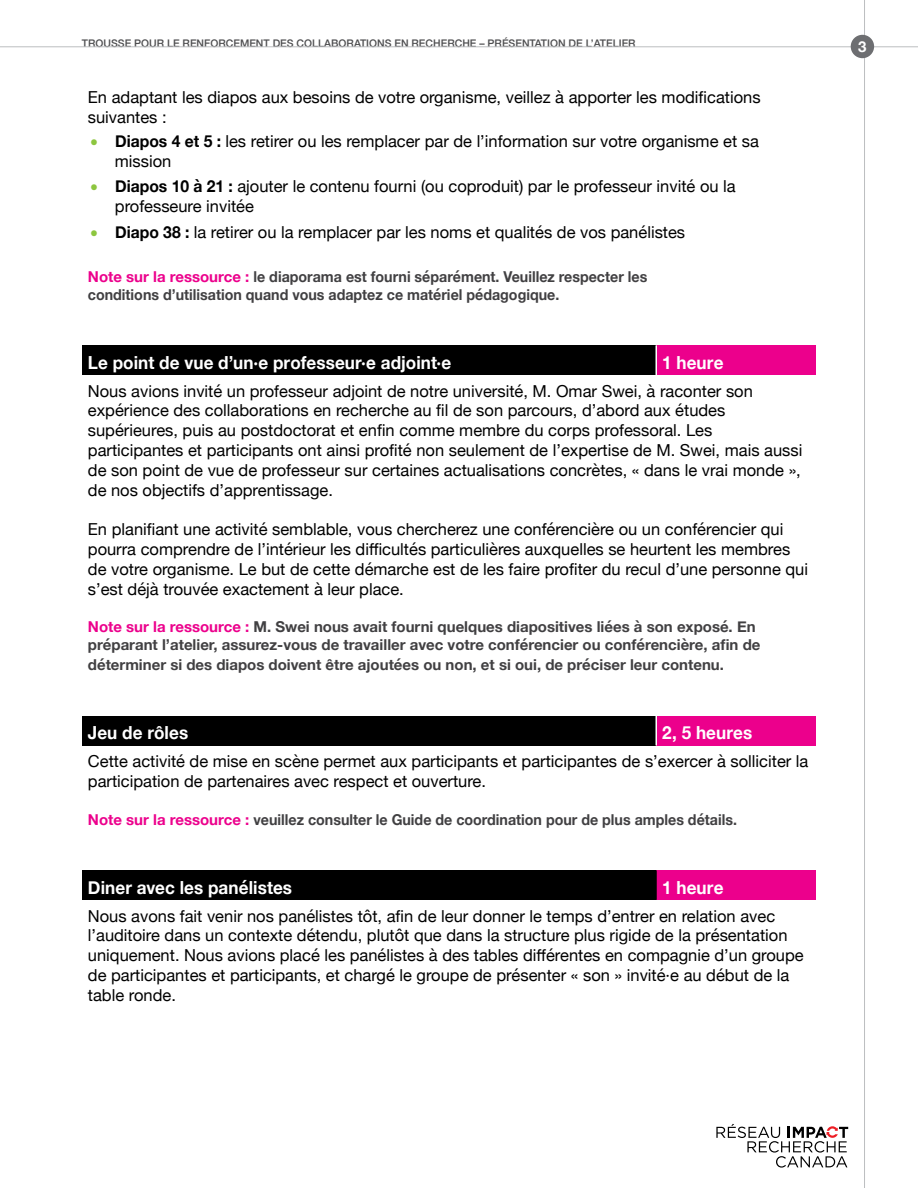
<style>
.page{position:relative;width:918px;height:1188px;background:#fff}
.page>*{position:absolute;margin:0;border:0;box-sizing:border-box;transform-origin:0 0}
.t1{font:700 18px "Helvetica Neue";letter-spacing:.005em;color:#fff;scale:.95 1}
.t2{font:16.5px/19.8px "Helvetica Neue";color:#000}
.t3{font:700 15px/18px "Helvetica Neue";color:#414042}
.t4{font:700 15px/18px "Helvetica Neue";color:#414042;scale:.95 1}
.t5{font:700 15px "Helvetica Neue";color:#fff}
.t6{font:500 10.5px "Helvetica Neue";color:#4d4d4f}
.s1{color:#8dc63f}
.s2{font-weight:700}
.s3{color:#ec008c}
</style>
<div class="page">
<hr style="left:864px;top:0;width:1px;height:1188px;background:#bcbec0">
<hr style="left:0;top:46px;width:918px;height:1px;background:#bcbec0">
<div style="left:851px;top:35px;width:23px;height:23px;background:#6d6e71;border-radius:50%"></div>
<svg style="left:716px;top:1124px;width:132px;height:44px"></svg>
<div style="left:82px;top:345px;width:574px;height:30px;background:#000"></div>
<div style="left:656px;top:345px;width:160px;height:30px;background:#ec008c"></div>
<hr style="left:656px;top:345px;width:1px;height:30px;background:#fff">
<div style="left:82px;top:716px;width:574px;height:29px;background:#000"></div>
<div style="left:656px;top:716px;width:160px;height:29px;background:#ec008c"></div>
<svg style="left:656px;top:716px;width:1px;height:29px"></svg>
<div style="left:82px;top:870px;width:574px;height:30px;background:#000"></div>
<div style="left:656px;top:870px;width:160px;height:30px;background:#ec008c"></div>
<hr style="left:656px;top:870px;width:1px;height:30px;background:#000">
<p class="t6" style="left:82px;top:34px;width:555px">TROUSSE POUR LE RENFORCEMENT DES COLLABORATIONS EN RECHERCHE – PRÉSENTATION DE L’ATELIER</p>
<p class="t5" style="left:858px;top:35px;width:10px">3</p>
<p class="t2" style="left:88px;top:88px;width:674px">En adaptant les diapos aux besoins de votre organisme, veillez à apporter les modifications suivantes :</p>
<p class="t2" style="left:115px;top:132px;width:646px;text-indent:-25px"><span class="s1">࡟</span> <span class="s2">Diapos 4 et 5 :</span> les retirer ou les remplacer par de l’information sur votre organisme et sa mission</p>
<p class="t2" style="left:115px;top:178px;width:622px;text-indent:-25px"><span class="s1">࡟</span> <span class="s2">Diapos 10 à 21 :</span> ajouter le contenu fourni (ou coproduit) par le professeur invité ou la professeure invitée</p>
<p class="t2" style="left:89px;top:223px;width:597px"><span class="s1">࡟</span> <span class="s2">Diapo 38 :</span> la retirer ou la remplacer par les noms et qualités de vos panélistes</p>
<p class="t4" style="left:88px;top:268px;width:590px"><span class="s3">Note sur la ressource :</span> le diaporama est fourni séparément. Veuillez respecter les conditions d’utilisation quand vous adaptez ce matériel pédagogique.</p>
<p class="t1" style="left:88px;top:348px;width:384px">Le point de vue d’un·e professeur·e adjoint·e</p>
<p class="t1" style="left:662px;top:348px;width:66px">1 heure</p>
<p class="t2" style="left:88px;top:382px;width:716px">Nous avions invité un professeur adjoint de notre université, M. Omar Swei, à raconter son expérience des collaborations en recherche au fil de son parcours, d’abord aux études supérieures, puis au postdoctorat et enfin comme membre du corps professoral. Les participantes et participants ont ainsi profité non seulement de l’expertise de M. Swei, mais aussi de son point de vue de professeur sur certaines actualisations concrètes, « dans le vrai monde », de nos objectifs d’apprentissage.</p>
<p class="t2" style="left:88px;top:520px;width:722px">En planifiant une activité semblable, vous chercherez une conférencière ou un conférencier qui pourra comprendre de l’intérieur les difficultés particulières auxquelles se heurtent les membres de votre organisme. Le but de cette démarche est de les faire profiter du recul d’une personne qui s’est déjà trouvée exactement à leur place.</p>
<p class="t3" style="left:88px;top:619px;width:674px"><span class="s3">Note sur la ressource :</span> M. Swei nous avait fourni quelques diapositives liées à son exposé. En préparant l’atelier, assurez-vous de travailler avec votre conférencier ou conférencière, afin de</p>
<p class="t3" style="left:88px;top:656px;width:638px">déterminer si des diapos doivent être ajoutées ou non, et si oui, de préciser leur contenu.</p>
<p class="t1" style="left:88px;top:719px;width:107px">Jeu de rôles</p>
<p class="t1" style="left:662px;top:719px;width:96px">2, 5 heures</p>
<p class="t2" style="left:88px;top:752px;width:722px">Cette activité de mise en scène permet aux participants et participantes de s’exercer à solliciter la participation de partenaires avec respect et ouverture.</p>
<p class="t4" style="left:88px;top:811px;width:685px"><span class="s3">Note sur la ressource :</span> veuillez consulter le Guide de coordination pour de plus amples détails.</p>
<p class="t1" style="left:88px;top:873px;width:217px">Diner avec les panélistes</p>
<p class="t1" style="left:662px;top:873px;width:66px">1 heure</p>
<p class="t2" style="left:88px;top:907px;width:717px">Nous avons fait venir nos panélistes tôt, afin de leur donner le temps d’entrer en relation avec l’auditoire dans un contexte détendu, plutôt que dans la structure plus rigide de la présentation uniquement. Nous avions placé les panélistes à des tables différentes en compagnie d’un groupe de participantes et participants, et chargé le groupe de présenter « son » invité·e au début de la table ronde.</p>
</div>
